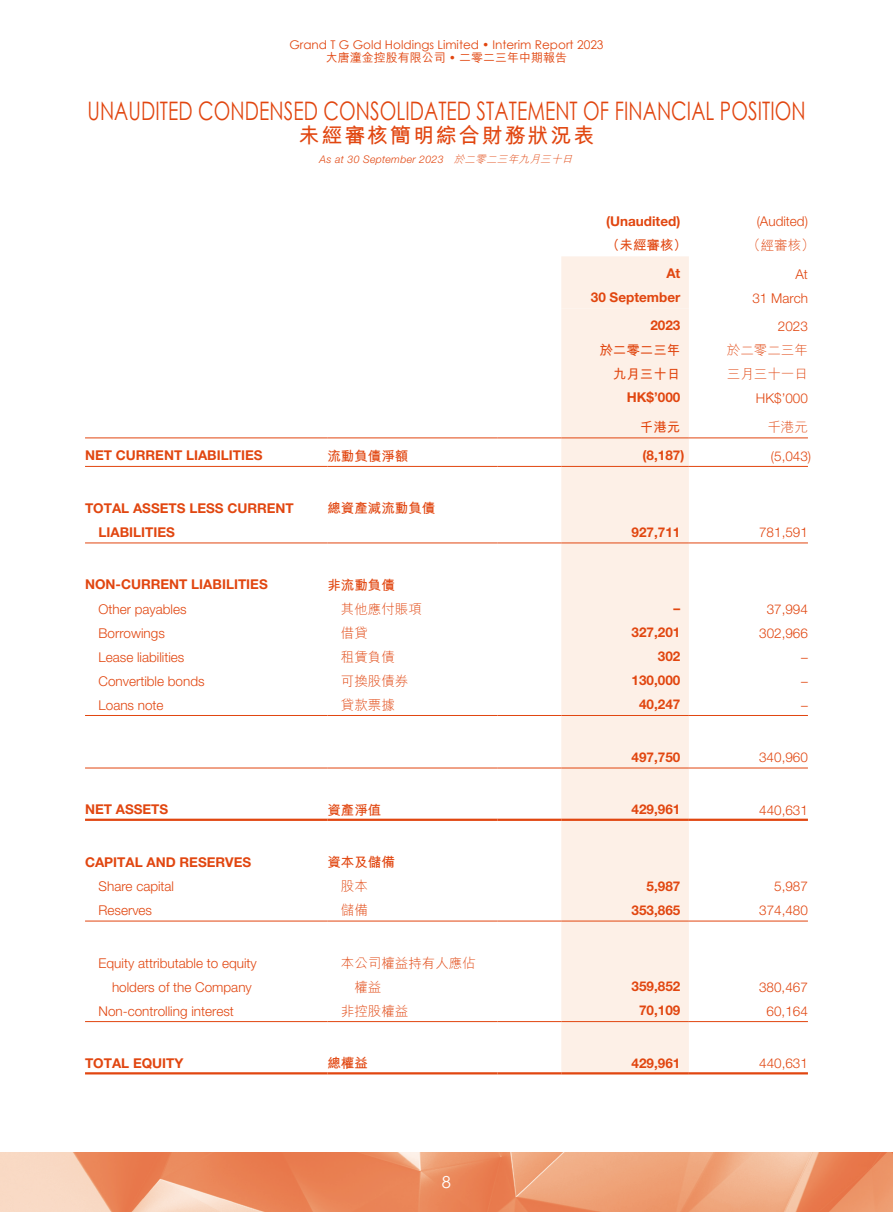
<style>
.page{position:relative;width:893px;height:1212px;background:#fff}
.page>*{position:absolute;margin:0;border:0;box-sizing:border-box;transform-origin:0 0}
.t1{font:25.5px "Century Gothic";letter-spacing:.005em;color:#e14610;scale:.75 1}
.t2{font:700 21px "M Hei HK";letter-spacing:.09em;color:#e14610}
.t3{font:16.5px "Century Gothic";color:#fff}
.t4{font:300 13.5px/24px "Helvetica Neue LT Std";color:#e14610}
.t5{font:700 13.5px/24px "Helvetica Neue LT Std";color:#e14610}
.t6{font:300 13.5px/24px "M Hei HK";color:#e14610}
.t7{font:700 13.5px/24px "M Hei HK";color:#e14610;text-align:right}
.t8{font:12px "Century Gothic";color:#e14610}
.t9{font:500 12px "M Hei HK";color:#e14610}
.t10{font:italic 300 10.5px "Helvetica Neue LT Std";letter-spacing:.03em;color:#e14610}
.s1{font-family:"Century Gothic";font-weight:400}
.s2{font-family:"M Hei HK"}
</style>
<div class="page">
<img style="left:0;top:1152px;width:893px;height:60px">
<div style="left:561px;top:256px;width:128px;height:53px;background:#fdf0e7"></div>
<div style="left:561px;top:309px;width:128px;height:763px;background:#fdf0e7"></div>
<hr style="left:85px;top:437px;width:242px;height:1px;background:#e14610">
<hr style="left:327px;top:437px;width:170px;height:1px;background:#e14610">
<hr style="left:497px;top:437px;width:64px;height:1px;background:#e14610">
<hr style="left:561px;top:437px;width:128px;height:1px;background:#e14610">
<hr style="left:689px;top:437px;width:119px;height:1px;background:#e14610">
<hr style="left:85px;top:466px;width:242px;height:1px;background:#e14610">
<hr style="left:327px;top:466px;width:170px;height:1px;background:#e14610">
<hr style="left:497px;top:466px;width:64px;height:1px;background:#e14610">
<hr style="left:561px;top:466px;width:128px;height:1px;background:#e14610">
<hr style="left:689px;top:466px;width:119px;height:1px;background:#e14610">
<hr style="left:85px;top:542px;width:242px;height:1px;background:#e14610">
<hr style="left:327px;top:542px;width:170px;height:1px;background:#e14610">
<hr style="left:497px;top:542px;width:64px;height:1px;background:#e14610">
<hr style="left:561px;top:542px;width:128px;height:1px;background:#e14610">
<hr style="left:689px;top:542px;width:119px;height:1px;background:#e14610">
<hr style="left:85px;top:715px;width:242px;height:1px;background:#e14610">
<hr style="left:327px;top:715px;width:170px;height:1px;background:#e14610">
<hr style="left:497px;top:715px;width:64px;height:1px;background:#e14610">
<hr style="left:561px;top:715px;width:128px;height:1px;background:#e14610">
<hr style="left:689px;top:715px;width:119px;height:1px;background:#e14610">
<hr style="left:85px;top:768px;width:242px;height:1px;background:#e14610">
<hr style="left:327px;top:768px;width:170px;height:1px;background:#e14610">
<hr style="left:497px;top:768px;width:64px;height:1px;background:#e14610">
<hr style="left:561px;top:768px;width:128px;height:1px;background:#e14610">
<hr style="left:689px;top:768px;width:119px;height:1px;background:#e14610">
<hr style="left:85px;top:819px;width:242px;height:2px;background:#e14610">
<hr style="left:327px;top:819px;width:170px;height:2px;background:#e14610">
<hr style="left:497px;top:819px;width:64px;height:2px;background:#e14610">
<hr style="left:561px;top:819px;width:128px;height:2px;background:#e14610">
<hr style="left:689px;top:819px;width:119px;height:2px;background:#e14610">
<hr style="left:85px;top:921px;width:242px;height:1px;background:#e14610">
<hr style="left:327px;top:921px;width:170px;height:1px;background:#e14610">
<hr style="left:497px;top:921px;width:64px;height:1px;background:#e14610">
<hr style="left:561px;top:921px;width:128px;height:1px;background:#e14610">
<hr style="left:689px;top:921px;width:119px;height:1px;background:#e14610">
<hr style="left:85px;top:1021px;width:242px;height:1px;background:#e14610">
<hr style="left:327px;top:1021px;width:170px;height:1px;background:#e14610">
<hr style="left:497px;top:1021px;width:64px;height:1px;background:#e14610">
<hr style="left:561px;top:1021px;width:128px;height:1px;background:#e14610">
<hr style="left:689px;top:1021px;width:119px;height:1px;background:#e14610">
<hr style="left:85px;top:1072px;width:242px;height:2px;background:#e14610">
<hr style="left:327px;top:1072px;width:170px;height:2px;background:#e14610">
<hr style="left:497px;top:1072px;width:64px;height:2px;background:#e14610">
<hr style="left:561px;top:1072px;width:128px;height:2px;background:#e14610">
<hr style="left:689px;top:1072px;width:119px;height:2px;background:#e14610">
<p class="t8" style="left:289px;top:36px;width:316px">Grand T G Gold Holdings Limited • Interim Report 2023</p>
<p class="t9" style="left:326px;top:49px;width:243px">大唐潼金控股有限公司 <span class="s1">•</span> 二零二三年中期報告</p>
<h1 class="t1" style="left:87px;top:93px;width:959px">UNAUDITED CONDENSED CONSOLIDATED STATEMENT OF FINANCIAL POSITION</h1>
<h2 class="t2" style="left:299px;top:120px;width:297px">未經審核簡明綜合財務狀況表</h2>
<p class="t10" style="left:320px;top:153px;width:257px">As at 30 September 2023 <span class="s2">於二零二三年九月三十日</span></p>
<p class="t5" style="left:606px;top:209px;width:76px">(Unaudited)</p>
<p class="t4" style="left:757px;top:209px;width:53px">(Audited)</p>
<p class="t7" style="left:606px;top:232px;width:82px">（未經審核）</p>
<p class="t6" style="left:747px;top:233px;width:69px">（經審核）</p>
<p class="t5" style="left:666px;top:261px;width:15px">At</p>
<p class="t4" style="left:795px;top:262px;width:14px">At</p>
<p class="t5" style="left:591px;top:285px;width:91px">30 September</p>
<p class="t4" style="left:752px;top:286px;width:57px">31 March</p>
<p class="t5" style="left:650px;top:313px;width:32px">2023</p>
<p class="t4" style="left:778px;top:314px;width:32px">2023</p>
<p class="t7" style="left:599px;top:337px;width:82px">於二零二三年九月三十日</p>
<p class="t6" style="left:727px;top:338px;width:82px">於二零二三年三月三十一日</p>
<p class="t5" style="left:627px;top:385px;width:55px">HK$’000</p>
<p class="t4" style="left:756px;top:386px;width:54px">HK$’000</p>
<p class="t7" style="left:640px;top:414px;width:42px">千港元</p>
<p class="t6" style="left:767px;top:415px;width:42px">千港元</p>
<p class="t5" style="left:85px;top:443px;width:179px">NET CURRENT LIABILITIES</p>
<p class="t7" style="left:327px;top:442px;width:82px">流動負債淨額</p>
<p class="t5" style="left:643px;top:443px;width:43px">(8,187)</p>
<p class="t4" style="left:771px;top:443px;width:42px">(5,043)</p>
<p class="t5" style="left:99px;top:495px;width:197px;text-indent:-13px">TOTAL ASSETS LESS CURRENT<br>LIABILITIES</p>
<p class="t7" style="left:327px;top:495px;width:109px">總資產減流動負債</p>
<p class="t5" style="left:632px;top:519px;width:50px">927,711</p>
<p class="t4" style="left:759px;top:520px;width:50px">781,591</p>
<p class="t5" style="left:85px;top:572px;width:184px">NON-CURRENT LIABILITIES</p>
<p class="t7" style="left:327px;top:571px;width:69px">非流動負債</p>
<p class="t4" style="left:99px;top:596px;width:90px">Other payables</p>
<p class="t6" style="left:341px;top:596px;width:82px">其他應付賬項</p>
<p class="t5" style="left:674px;top:596px;width:8px">–</p>
<p class="t4" style="left:767px;top:596px;width:43px">37,994</p>
<p class="t4" style="left:99px;top:620px;width:68px">Borrowings</p>
<p class="t6" style="left:341px;top:620px;width:28px">借貸</p>
<p class="t5" style="left:632px;top:620px;width:50px">327,201</p>
<p class="t4" style="left:759px;top:620px;width:50px">302,966</p>
<p class="t4" style="left:99px;top:644px;width:87px">Lease liabilities</p>
<p class="t6" style="left:341px;top:644px;width:55px">租賃負債</p>
<p class="t5" style="left:658px;top:644px;width:24px">302</p>
<p class="t4" style="left:801px;top:644px;width:8px">–</p>
<p class="t4" style="left:99px;top:668px;width:108px">Convertible bonds</p>
<p class="t6" style="left:341px;top:668px;width:69px">可換股債券</p>
<p class="t5" style="left:632px;top:668px;width:50px">130,000</p>
<p class="t4" style="left:801px;top:668px;width:8px">–</p>
<p class="t4" style="left:99px;top:692px;width:67px">Loans note</p>
<p class="t6" style="left:341px;top:692px;width:55px">貸款票據</p>
<p class="t5" style="left:639px;top:692px;width:43px">40,247</p>
<p class="t4" style="left:801px;top:692px;width:8px">–</p>
<p class="t5" style="left:632px;top:744px;width:50px">497,750</p>
<p class="t4" style="left:759px;top:745px;width:50px">340,960</p>
<p class="t5" style="left:85px;top:797px;width:85px">NET ASSETS</p>
<p class="t7" style="left:327px;top:796px;width:55px">資產淨值</p>
<p class="t5" style="left:632px;top:797px;width:50px">429,961</p>
<p class="t4" style="left:759px;top:797px;width:50px">440,631</p>
<p class="t5" style="left:85px;top:849px;width:168px">CAPITAL AND RESERVES</p>
<p class="t7" style="left:327px;top:849px;width:69px">資本及儲備</p>
<p class="t4" style="left:99px;top:874px;width:77px">Share capital</p>
<p class="t6" style="left:341px;top:874px;width:28px">股本</p>
<p class="t5" style="left:647px;top:873px;width:35px">5,987</p>
<p class="t4" style="left:774px;top:874px;width:35px">5,987</p>
<p class="t4" style="left:99px;top:898px;width:55px">Reserves</p>
<p class="t6" style="left:341px;top:898px;width:28px">儲備</p>
<p class="t5" style="left:632px;top:897px;width:50px">353,865</p>
<p class="t4" style="left:759px;top:898px;width:50px">374,480</p>
<p class="t4" style="left:112px;top:951px;width:146px;text-indent:-13px">Equity attributable to equity holders of the Company</p>
<p class="t6" style="left:354px;top:950px;width:123px;text-indent:-13px">本公司權益持有人應佔權益</p>
<p class="t5" style="left:632px;top:974px;width:50px">359,852</p>
<p class="t4" style="left:759px;top:975px;width:50px">380,467</p>
<p class="t4" style="left:99px;top:999px;width:137px">Non-controlling interest</p>
<p class="t6" style="left:341px;top:998px;width:69px">非控股權益</p>
<p class="t5" style="left:639px;top:998px;width:43px">70,109</p>
<p class="t4" style="left:767px;top:999px;width:43px">60,164</p>
<p class="t5" style="left:85px;top:1050px;width:100px">TOTAL EQUITY</p>
<p class="t7" style="left:327px;top:1050px;width:42px">總權益</p>
<p class="t5" style="left:632px;top:1050px;width:50px">429,961</p>
<p class="t4" style="left:759px;top:1051px;width:50px">440,631</p>
<p class="t3" style="left:442px;top:1170px;width:11px">8</p>
</div>
